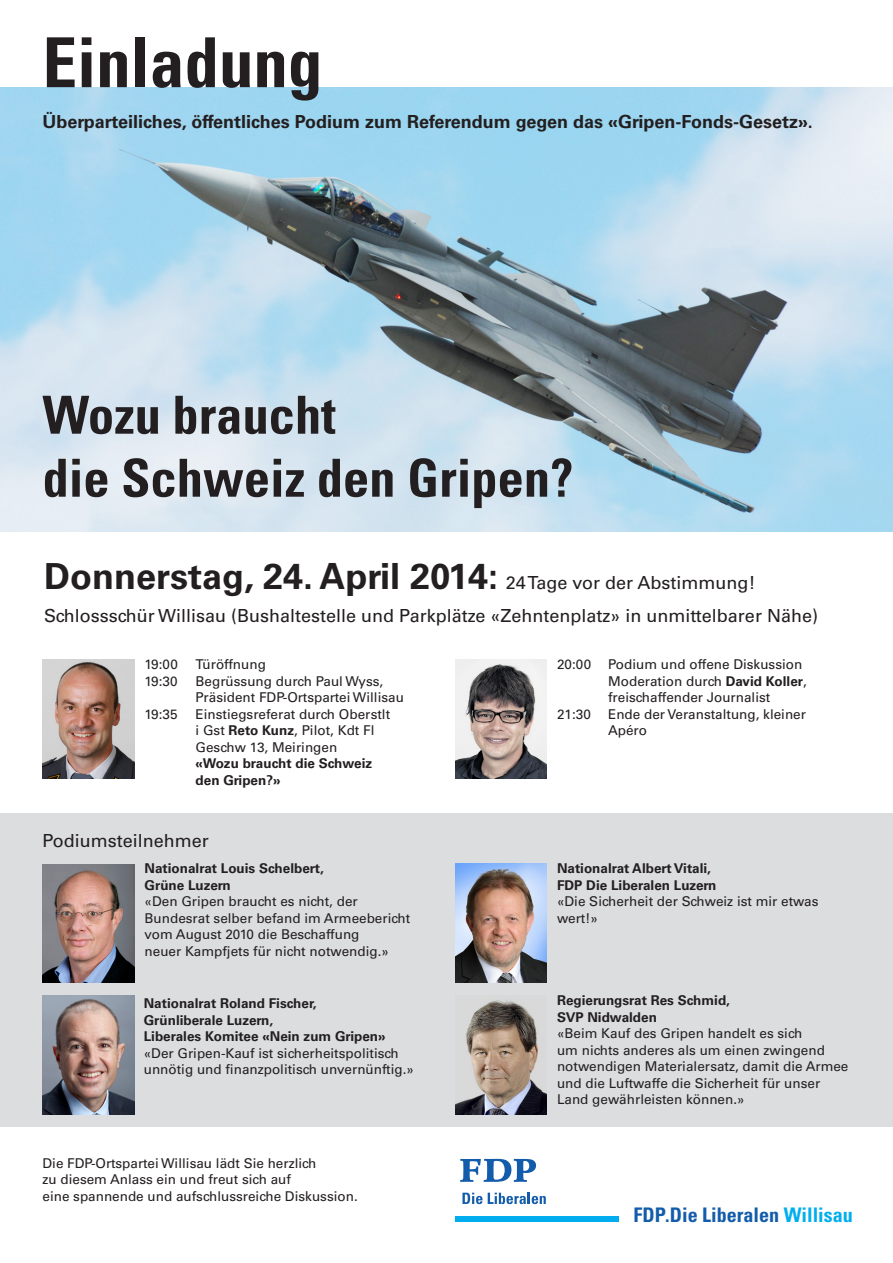
<style>
.page{position:relative;width:893px;height:1263px;background:#fff}
.page>*{position:absolute;margin:0;border:0;box-sizing:border-box;transform-origin:0 0}
.Text_untertitel{font:700 condensed 69px "Univers";color:#231f20}
.Text_untertitel-2{font:700 condensed 52.5px/63px "Univers";color:#231f20}
.Text_untertitel-3{font:700 36px "Univers";color:#231f20}
.t1{font:700 condensed 20.1px "Univers";color:#135cab}
.Text_untertitel-4{font:18px "Univers";color:#231f20}
.Text_untertitel-5{font:700 18px "Univers";color:#231f20}
.Text_untertitel-6{font:13.5px/16.5px "Univers";color:#231f20}
.Text_untertitel-7{font:700 13.5px/16.5px "Univers";color:#231f20}
.s1{font-weight:400;font-size:18px}
.s2{font-weight:700}
.s3{color:#00aeef}
</style>
<div class="page">
<div style="left:0;top:813px;width:893px;height:314px;background:#dcdddf"></div>
<img style="left:0;top:87px;width:893px;height:444px">
<div style="left:455px;top:1216px;width:163px;height:6px;background:#00aeef"></div>
<svg style="left:462px;top:1193px;width:84px;height:11px"></svg>
<svg style="left:460px;top:1159px;width:76px;height:23px"></svg>
<img style="left:455px;top:864px;width:92px;height:118px">
<img style="left:42px;top:659px;width:92px;height:119px">
<img style="left:43px;top:995px;width:91px;height:119px">
<img style="left:455px;top:659px;width:92px;height:119px">
<img style="left:43px;top:864px;width:91px;height:118px">
<img style="left:455px;top:999px;width:92px;height:115px">
<p class="Text_untertitel" style="left:43px;top:20px;width:281px">Einladung</p>
<p class="Text_untertitel-5" style="left:43px;top:111px;width:772px">Überparteiliches, öffentliches Podium zum Referendum gegen das «Gripen-Fonds-Gesetz».</p>
<p class="Text_untertitel-2" style="left:43px;top:383px;width:532px">Wozu braucht<br>die Schweiz den Gripen?</p>
<p class="Text_untertitel-3" style="left:44px;top:556px;width:713px">Donnerstag, 24. April 2014: <span class="s1">24 Tage vor der Abstimmung!</span></p>
<p class="Text_untertitel-4" style="left:44px;top:605px;width:775px">Schlossschür Willisau (Bushaltestelle und Parkplätze «Zehntenplatz» in unmittelbarer Nähe)</p>
<p class="Text_untertitel-6" style="left:145px;top:656px;width:35px">19:00</p>
<p class="Text_untertitel-6" style="left:196px;top:656px;width:72px">Türöffnung</p>
<p class="Text_untertitel-6" style="left:145px;top:673px;width:34px">19:30</p>
<p class="Text_untertitel-6" style="left:196px;top:673px;width:210px">Begrüssung durch Paul Wyss,<br>Präsident FDP-Ortspartei Willisau</p>
<p class="Text_untertitel-6" style="left:145px;top:706px;width:34px">19:35</p>
<p class="Text_untertitel-6" style="left:196px;top:706px;width:196px">Einstiegsreferat durch Oberstlt i Gst <span class="s2">Reto Kunz</span>, Pilot, Kdt Fl<br>Geschw 13, Meiringen</p>
<p class="Text_untertitel-7" style="left:196px;top:755px;width:178px">«Wozu braucht die Schweiz den Gripen?»</p>
<p class="Text_untertitel-6" style="left:557px;top:656px;width:247px">20:00 Podium und offene Diskussion</p>
<p class="Text_untertitel-6" style="left:608px;top:673px;width:200px">Moderation durch <span class="s2">David Koller</span>, freischaffender Journalist</p>
<p class="Text_untertitel-6" style="left:557px;top:706px;width:35px">21:30</p>
<p class="Text_untertitel-6" style="left:608px;top:706px;width:199px">Ende der Veranstaltung, kleiner<br>Apéro</p>
<p class="Text_untertitel-4" style="left:42px;top:830px;width:168px">Podiumsteilnehmer</p>
<p class="Text_untertitel-7" style="left:145px;top:860px;width:181px">Nationalrat Louis Schelbert,<br>Grüne Luzern</p>
<p class="Text_untertitel-6" style="left:145px;top:893px;width:267px">«Den Gripen braucht es nicht, der Bundesrat selber befand im Armeebericht vom August 2010 die Beschaffung<br>neuer Kampfjets für nicht notwendig.»</p>
<p class="Text_untertitel-7" style="left:144px;top:995px;width:174px">Nationalrat Roland Fischer,<br>Grünliberale Luzern,</p>
<p class="Text_untertitel-7" style="left:144px;top:1028px;width:243px">Liberales Komitee «Nein zum Gripen»</p>
<p class="Text_untertitel-6" style="left:144px;top:1044px;width:272px">«Der Gripen-Kauf ist sicherheitspolitisch unnötig und finanzpolitisch unvernünftig.»</p>
<p class="Text_untertitel-6" style="left:43px;top:1155px;width:317px">Die FDP-Ortspartei Willisau lädt Sie herzlich<br>zu diesem Anlass ein und freut sich auf<br>eine spannende und aufschlussreiche Diskussion.</p>
<p class="Text_untertitel-7" style="left:557px;top:860px;width:161px">Nationalrat Albert Vitali,<br>FDP Die Liberalen Luzern</p>
<p class="Text_untertitel-6" style="left:557px;top:893px;width:263px">«Die Sicherheit der Schweiz ist mir etwas wert!»</p>
<p class="Text_untertitel-7" style="left:557px;top:992px;width:174px">Regierungsrat Res Schmid,<br>SVP Nidwalden</p>
<p class="Text_untertitel-6" style="left:557px;top:1025px;width:293px">«Beim Kauf des Gripen handelt es sich<br>um nichts anderes als um einen zwingend notwendigen Materialersatz, damit die Armee und die Luftwaffe die Sicherheit für unser Land gewährleisten können.»</p>
<p class="t1" style="left:633px;top:1202px;width:221px">FDP.Die Liberalen <span class="s3">Willisau</span></p>
</div>
